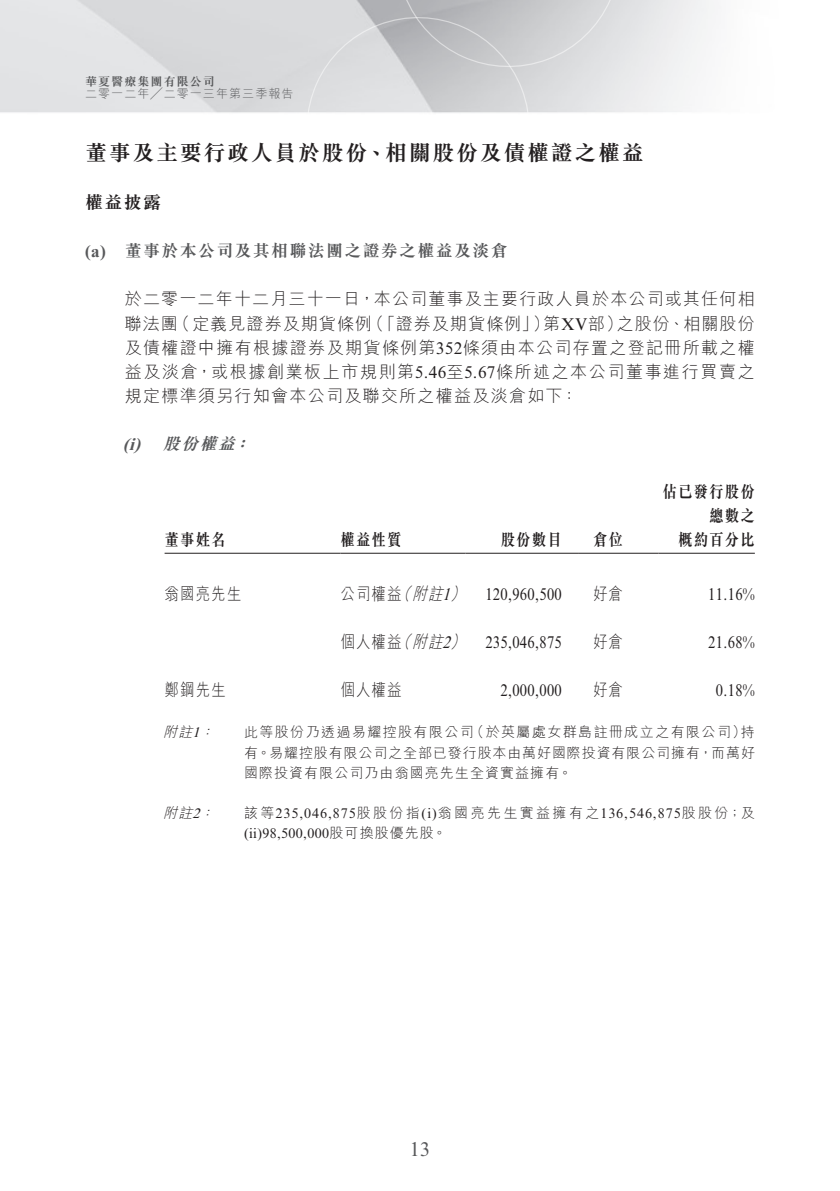
<style>
.page{position:relative;width:840px;height:1191px;background:#fff}
.page>*{position:absolute;margin:0;border:0;box-sizing:border-box;transform-origin:0 0}
.Heading_1{font:700 22px "M Sung HK";letter-spacing:.075em;color:#231f20}
.t1{font:20px "Times New Roman MT Std";color:#57585a}
.Heading_2{font:700 18px "M Sung HK";color:#231f20}
.Body_Text{font:300 17px/24px "M Hei HK";letter-spacing:.075em;color:#231f20;text-align:right}
.Body_Text-2{font:17px "Times New Roman MT Std";letter-spacing:.025em;color:#231f20;scale:.85 1}
.Body_Text-3{font:700 17px "M Sung HK";letter-spacing:.075em;color:#231f20;scale:.85 1}
.Body_Text-4{font:300 17px "M Hei HK";letter-spacing:.075em;color:#231f20;scale:.85 1}
.Heading_3{font:700 17px "M Sung HK";letter-spacing:.075em;color:#57585a}
.Body_Text-5{font:italic 300 17px "M Hei HK";color:#231f20;scale:.85 1}
.Heading_4{font:italic 700 17px "M Sung HK";color:#57585a}
.Heading_3-2{font:700 17px "Times New Roman MT Std";color:#57585a}
.Heading_4-2{font:italic 700 17px "Times New Roman MT Std";color:#57585a}
.Notes{font:14px "Times New Roman MT Std";letter-spacing:.07em;color:#231f20}
.Notes-2{font:300 14px/20px "M Hei HK";letter-spacing:.075em;color:#231f20}
.Notes-3{font:300 14px "M Hei HK";letter-spacing:.1em;color:#231f20}
.Notes-4{font:italic 14px "Times New Roman MT Std";color:#231f20}
.Notes-5{font:italic 300 14px "M Hei HK";color:#231f20}
.t2{font:300 12px "M Hei HK";letter-spacing:.09em;color:#57585a}
.t3{font:700 12px "M Sung HK";letter-spacing:.09em;color:#57585a}
.s1{font-family:"Times New Roman MT Std";font-weight:400}
.s2{font-family:"M Hei HK";font-weight:300}
</style>
<div class="page">
<svg style="left:304px;top:15px;width:227px;height:99px;background:#d7d8da"></svg>
<svg style="left:394px;top:0;width:227px;height:69px;background:#c8c9cb"></svg>
<hr style="left:164px;top:553px;width:176px;height:1px;background:#231f20">
<hr style="left:340px;top:553px;width:125px;height:1px;background:#231f20">
<hr style="left:465px;top:553px;width:113px;height:1px;background:#231f20">
<hr style="left:578px;top:553px;width:80px;height:1px;background:#231f20">
<hr style="left:658px;top:553px;width:96px;height:1px;background:#231f20">
<p class="t3" style="left:85px;top:75px;width:131px">華夏醫療集團有限公司</p>
<p class="t2" style="left:85px;top:87px;width:210px">二零一二年╱二零一三年第三季報告</p>
<p class="Heading_1" style="left:85px;top:142px;width:560px">董事及主要行政人員於股份、相關股份及債權證之權益</p>
<p class="Heading_2" style="left:85px;top:194px;width:78px">權益披露</p>
<p class="Heading_3" style="left:125px;top:243px;width:384px">董事於本公司及其相聯法團之證券之權益及淡倉</p>
<p class="Heading_3-2" style="left:85px;top:241px;width:22px">)a(</p>
<p class="Body_Text" style="left:125px;top:287px;width:631px">於二零一二年十二月三十一日，本公司董事及主要行政人員於本公司或其任何相之股份、相關股份</p>
<p class="Body_Text" style="left:173px;top:311px;width:200px">（定義見證券及期貨條例</p>
<p class="Body_Text" style="left:367px;top:311px;width:184px">（「證券及期貨條例」）</p>
<p class="Body_Text" style="left:543px;top:311px;width:81px">第<span class="s1">XV</span>部）</p>
<p class="Body_Text" style="left:125px;top:311px;width:631px;text-align:left">聯法團<br>及債權證中擁有根據證券及期貨條例第<span class="s1">352</span>條須由本公司存置之登記冊所載之權益及淡倉，或根據創業板上市規則第<span class="s1">5.46</span>至<span class="s1">5.67</span>條所述之本公司董事進行買賣之規定標準須另行知會本公司及聯交所之權益及淡倉如下：</p>
<p class="Heading_4" style="left:233px;top:435px;width:23px">：</p>
<p class="Heading_4" style="left:163px;top:435px;width:78px">股份權益</p>
<p class="Heading_4-2" style="left:123px;top:433px;width:24px">)i(</p>
<p class="Body_Text-3" style="left:164px;top:531px;width:73px">董事姓名</p>
<p class="Body_Text-3" style="left:340px;top:531px;width:73px">權益性質</p>
<p class="Body_Text-3" style="left:500px;top:531px;width:73px">股份數目</p>
<p class="Body_Text-3" style="left:592px;top:531px;width:37px">倉位</p>
<p class="Body_Text-3" style="left:662px;top:483px;width:110px">佔已發行股份</p>
<p class="Body_Text-3" style="left:708px;top:507px;width:55px">總數之</p>
<p class="Body_Text-3" style="left:677px;top:531px;width:92px">概約百分比</p>
<p class="Body_Text-4" style="left:164px;top:584px;width:92px">翁國亮先生</p>
<p class="Body_Text-5" style="left:395px;top:584px;width:24px">（</p>
<p class="Body_Text-5" style="left:442px;top:584px;width:33px">）<span class="s1">1</span></p>
<p class="Body_Text-5" style="left:412px;top:584px;width:42px">附註</p>
<p class="Body_Text-4" style="left:340px;top:584px;width:73px">公司權益</p>
<p class="Body_Text-2" style="left:485px;top:584px;width:91px">120,960,500</p>
<p class="Body_Text-4" style="left:592px;top:584px;width:37px">好倉</p>
<p class="Body_Text-2" style="left:708px;top:584px;width:56px">11.16%</p>
<p class="Body_Text-5" style="left:395px;top:632px;width:24px">（</p>
<p class="Body_Text-5" style="left:442px;top:632px;width:33px">）<span class="s1">2</span></p>
<p class="Body_Text-5" style="left:412px;top:632px;width:42px">附註</p>
<p class="Body_Text-4" style="left:340px;top:632px;width:73px">個人權益</p>
<p class="Body_Text-2" style="left:485px;top:632px;width:91px">235,046,875</p>
<p class="Body_Text-4" style="left:592px;top:632px;width:37px">好倉</p>
<p class="Body_Text-2" style="left:708px;top:632px;width:56px">21.68%</p>
<p class="Body_Text-4" style="left:164px;top:680px;width:73px">鄭鋼先生</p>
<p class="Body_Text-4" style="left:340px;top:680px;width:73px">個人權益</p>
<p class="Body_Text-2" style="left:500px;top:680px;width:74px">2,000,000</p>
<p class="Body_Text-4" style="left:592px;top:680px;width:37px">好倉</p>
<p class="Body_Text-2" style="left:715px;top:680px;width:47px">0.18%</p>
<p class="Notes-5" style="left:163px;top:725px;width:34px">附註</p>
<p class="Notes-4" style="left:192px;top:724px;width:27px">1<span class="s2">：</span></p>
<p class="Notes-5" style="left:163px;top:805px;width:34px">附註</p>
<p class="Notes-4" style="left:192px;top:804px;width:27px">2<span class="s2">：</span></p>
<p class="Notes-3" style="left:470px;top:725px;width:277px">（於英屬處女群島註冊成立之有限公司）</p>
<p class="Notes-3" style="left:244px;top:725px;width:231px">此等股份乃透過易耀控股有限公司</p>
<p class="Notes-2" style="left:740px;top:722px;width:15px">持</p>
<p class="Notes-2" style="left:244px;top:742px;width:512px">有。易耀控股有限公司之全部已發行股本由萬好國際投資有限公司擁有，而萬好國際投資有限公司乃由翁國亮先生全資實益擁有。</p>
<p class="Notes" style="left:244px;top:804px;width:512px"><span class="s2">該等</span>235,046,875<span class="s2">股股份指 翁</span>)i( <span class="s2">國亮先生實益擁有之</span>136,546,875<span class="s2">股股份；及</span></p>
<p class="Notes" style="left:244px;top:824px;width:204px">( )i i 98,500,000<span class="s2">股可換股優先股。</span></p>
<p class="t1" style="left:410px;top:1138px;width:21px">13</p>
</div>
